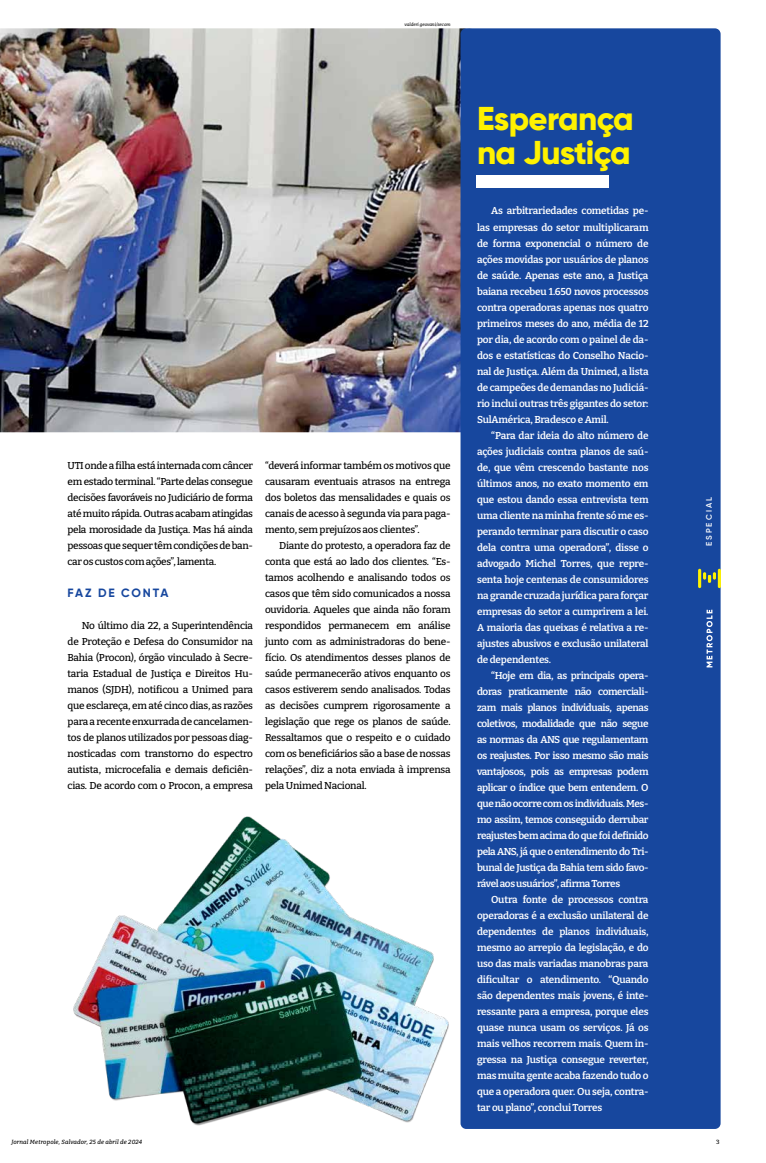
<style>
.page{position:relative;width:766px;height:1163px;background:#fff}
.page>*{position:absolute;margin:0;border:0;box-sizing:border-box;transform-origin:0 0}
.t1{font:800 33px/34px "Gilroy";letter-spacing:-.02em;color:#fff200}
.t2{font:700 12px "Gilroy";letter-spacing:.15em;color:#17479e}
.t3{font:600 10px/16px "Bitter";letter-spacing:-.02em;color:#fff;text-align:justify}
.t4{font:500 10px/16px "Bitter";letter-spacing:-.02em;color:#000;text-align:justify}
.t5{font:600 8px "Gilroy";letter-spacing:.26em;color:#fff}
.t6{font:italic 500 6px "Bitter";letter-spacing:.02em;color:#000}
.t7{font:500 6px "Bitter";color:#000}
.t8{font:italic 500 4.5px "Bitter";color:#000}
</style>
<div class="page">
<img style="left:0;top:28px;width:463px;height:404px">
<div style="left:460px;top:28px;width:260px;height:1100px;background:#17479e;border-radius:6px"></div>
<div style="left:476px;top:175px;width:132px;height:12px;background:#fff"></div>
<svg style="left:706px;top:609px;width:6px;height:58px"></svg>
<svg style="left:697px;top:568px;width:4px;height:20px"></svg>
<hr style="left:717px;top:568px;width:3px;height:20px;background:#fff200;border-radius:2px">
<svg style="left:703px;top:572px;width:12px;height:10px"></svg>
<img style="left:73px;top:816px;width:376px;height:310px">
<p class="t8" style="left:404px;top:22px;width:47px">valderi geovani/secom</p>
<p class="t4" style="left:68px;top:457px;width:187px">UTI onde a filha está internada com câncer em estado terminal. “Parte delas consegue decisões favoráveis no Judiciário de forma até muito rápida. Outras acabam atingidas pela morosidade da Justiça. Mas há ainda pessoas que sequer têm condições de ban&shy;car os custos com ações”, lamenta.</p>
<p class="t2" style="left:68px;top:585px;width:102px">FAZ DE CONTA</p>
<p class="t4" style="left:68px;top:617px;width:187px;text-indent:14px">No último dia 22, a Superintendência de Proteção e Defesa do Consumidor na Bahia (Procon), órgão vinculado à Secre&shy;taria Estadual de Justiça e Direitos Hu&shy;manos (SJDH), notificou a Unimed para que esclareça, em até cinco dias, as razões para a recente enxurrada de cancelamen&shy;tos de planos utilizados por pessoas diag&shy;nosticadas com transtorno do espectro autista, microcefalia e demais deficiên&shy;cias. De acordo com o Procon, a empresa</p>
<p class="t4" style="left:265px;top:457px;width:187px">“deverá informar também os motivos que causaram eventuais atrasos na entrega dos boletos das mensalidades e quais os canais de acesso à segunda via para paga&shy;mento, sem prejuízos aos clientes”.</p>
<p class="t4" style="left:265px;top:537px;width:187px;text-indent:14px">Diante do protesto, a operadora faz de conta que está ao lado dos clientes. “Es&shy;tamos acolhendo e analisando todos os casos que têm sido comunicados a nossa ouvidoria. Aqueles que ainda não foram respondidos permanecem em análise junto com as administradoras do bene&shy;fício. Os atendimentos desses planos de saúde permanecerão ativos enquanto os casos estiverem sendo analisados. Todas as decisões cumprem rigorosamente a legislação que rege os planos de saúde.<br>Ressaltamos que o respeito e o cuidado com os beneficiários são a base de nossas relações”, diz a nota enviada à imprensa pela Unimed Nacional.</p>
<h1 class="t1" style="left:477px;top:101px;width:158px">Esperança na Justiça</h1>
<p class="t3" style="left:477px;top:203px;width:173px;text-indent:14px">As arbitrariedades cometidas pe&shy;las empresas do setor multiplicaram de forma exponencial o número de ações movidas por usuários de planos de saúde. Apenas este ano, a Justiça baiana recebeu 1.650 novos processos contra operadoras apenas nos quatro primeiros meses do ano, média de 12 por dia, de acordo com o painel de da&shy;dos e estatísticas do Conselho Nacio&shy;nal de Justiça. Além da Unimed, a lista de campeões de demandas no Judiciá&shy;rio inclui outras três gigantes do setor:<br>SulAmérica, Bradesco e Amil.</p>
<p class="t3" style="left:477px;top:427px;width:173px;text-indent:14px">“Para dar ideia do alto número de ações judiciais contra planos de saú&shy;de, que vêm crescendo bastante nos últimos anos, no exato momento em que estou dando essa entrevista tem uma cliente na minha frente só me es&shy;perando terminar para discutir o caso dela contra uma operadora”, disse o advogado Michel Torres, que repre&shy;senta hoje centenas de consumidores na grande cruzada jurídica para forçar empresas do setor a cumprirem a lei.<br>A maioria das queixas é relativa a re&shy;ajustes abusivos e exclusão unilateral de dependentes.</p>
<p class="t3" style="left:477px;top:667px;width:173px;text-indent:14px">“Hoje em dia, as principais opera&shy;doras praticamente não comerciali&shy;zam mais planos individuais, apenas coletivos, modalidade que não segue as normas da ANS que regulamentam os reajustes. Por isso mesmo são mais vantajosos, pois as empresas podem aplicar o índice que bem entendem. O que não ocorre com os individuais. Mes&shy;mo assim, temos conseguido derrubar reajustes bem acima do que foi definido pela ANS, já que o entendimento do Tri&shy;bunal de Justiça da Bahia tem sido favo&shy;rável aos usuários”, afirma Torres</p>
<p class="t3" style="left:477px;top:891px;width:173px;text-indent:14px">Outra fonte de processos contra operadoras é a exclusão unilateral de dependentes de planos individuais, mesmo ao arrepio da legislação, e do uso das mais variadas manobras para dificultar o atendimento. “Quando são dependentes mais jovens, é inte&shy;ressante para a empresa, porque eles quase nunca usam os serviços. Já os mais velhos recorrem mais. Quem in&shy;gressa na Justiça consegue reverter, mas muita gente acaba fazendo tudo o que a operadora quer. Ou seja, contra&shy;tar ou plano”, conclui Torres</p>
<p class="t5" style="left:703px;top:546px;width:51px;rotate:-90deg">ESPECIAL</p>
<p class="t6" style="left:11px;top:1137px;width:132px">Jornal Metropole, Salvador, 25 de abril de 2024</p>
<p class="t7" style="left:716px;top:1137px;width:5px">3</p>
</div>
